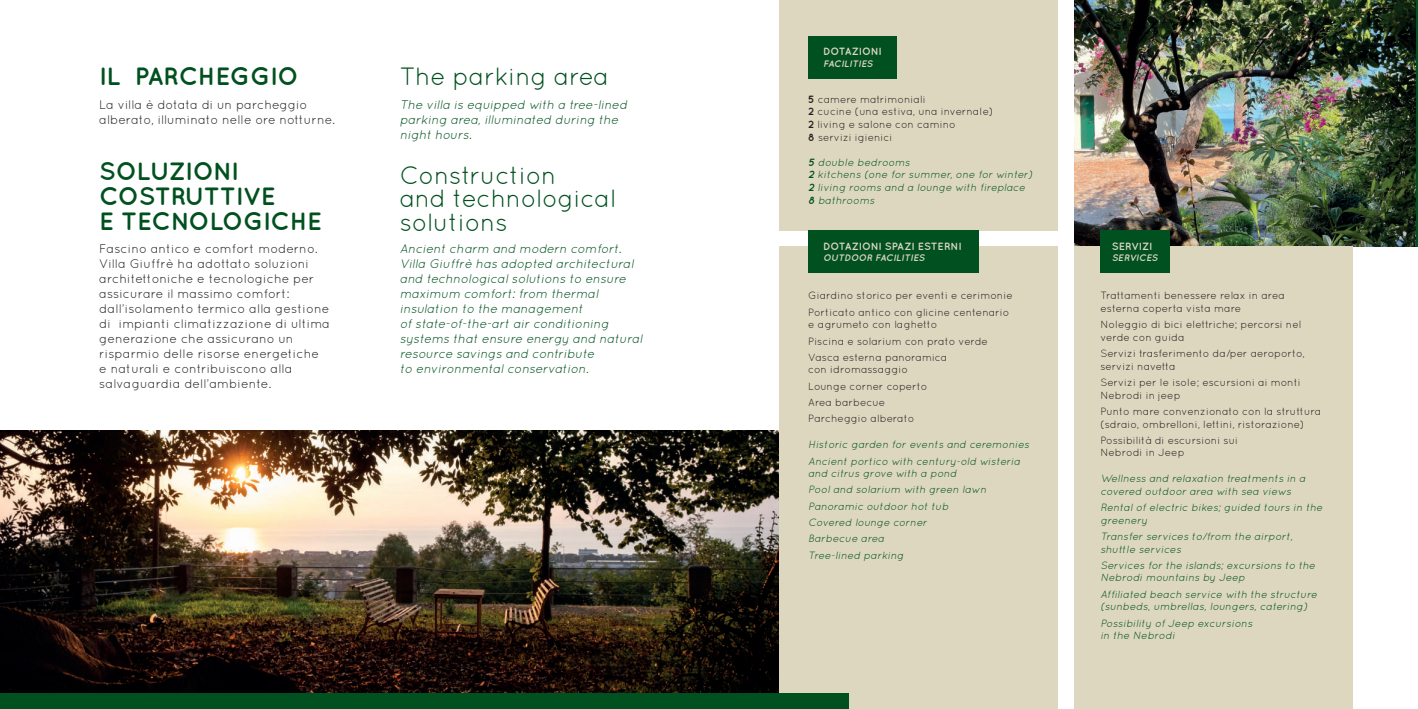
<style>
.page{position:relative;width:1418px;height:709px;background:#fff}
.page>*{position:absolute;margin:0;border:0;box-sizing:border-box;transform-origin:0 0}
.t1{font:25px/23.8px "Quicksand";letter-spacing:-.01em;color:#00511f}
.t2{font:700 25px/25px "Quicksand";letter-spacing:-.01em;color:#00511f}
.t3{font:12.5px/15px "Quicksand";letter-spacing:.005em;color:#231f20}
.t4{font:italic 12.5px/15px "Quicksand";color:#00511f}
.t5{font:italic 10.5px/12.6px "Quicksand";color:#00511f}
.t6{font:10.5px/12.6px "Quicksand";color:#231f20}
.t7{font:700 10.5px "Quicksand";color:#ddd7bf}
.t8{font:700 10.5px "Quicksand";letter-spacing:-.02em;color:#ddd7bf}
.t9{font:italic 700 9.38px "Quicksand";color:#ddd7bf}
.s1{font-weight:700}
</style>
<div class="page">
<img style="left:1074px;top:0;width:341px;height:246px">
<img style="left:0;top:431px;width:779px;height:262px">
<div style="left:779px;top:0;width:278px;height:230px;background:#ddd7bf"></div>
<div style="left:779px;top:246px;width:278px;height:463px;background:#ddd7bf"></div>
<div style="left:1074px;top:246px;width:278px;height:463px;background:#ddd7bf"></div>
<div style="left:808px;top:230px;width:171px;height:43px;background:#00511f"></div>
<div style="left:808px;top:36px;width:88px;height:42px;background:#00511f"></div>
<div style="left:1100px;top:230px;width:69px;height:43px;background:#00511f"></div>
<div style="left:0;top:693px;width:848px;height:16px;background:#00511f"></div>
<h1 class="t2" style="left:99px;top:63px;width:201px">IL PARCHEGGIO</h1>
<h1 class="t1" style="left:400px;top:64px;width:211px">The parking area</h1>
<p class="t3" style="left:99px;top:97px;width:237px">La villa è dotata di un parcheggio alberato, illuminato nelle ore notturne.</p>
<p class="t4" style="left:400px;top:97px;width:231px">The villa is equipped with a tree-lined parking area, illuminated during the night hours.</p>
<h1 class="t2" style="left:99px;top:158px;width:224px">SOLUZIONI<br>COSTRUTTIVE<br>E TECNOLOGICHE</h1>
<h1 class="t1" style="left:400px;top:163px;width:218px">Construction<br>and technological solutions</h1>
<p class="t8" style="left:823px;top:45px;width:60px">DOTAZIONI</p>
<p class="t9" style="left:823px;top:58px;width:53px">FACILITIES</p>
<p class="t6" style="left:808px;top:93px;width:186px"><span class="s1">5</span> camere matrimoniali<br><span class="s1">2</span> cucine (una estiva, una invernale)<br><span class="s1">2</span> living e salone con camino<br><span class="s1">8</span> servizi igienici</p>
<p class="t5" style="left:808px;top:156px;width:228px"><span class="s1">5</span> double bedrooms<br><span class="s1">2</span> kitchens (one for summer, one for winter)<br><span class="s1">2</span> living rooms and a lounge with fireplace<br><span class="s1">8</span> bathrooms</p>
<p class="t3" style="left:99px;top:241px;width:232px">Fascino antico e comfort moderno.<br>Villa Giuffrè ha adottato soluzioni architettoniche e tecnologiche per assicurare il massimo comfort: dall’isolamento termico alla gestione di impianti climatizzazione di ultima generazione che assicurano un risparmio delle risorse energetiche<br>e naturali e contribuiscono alla salvaguardia dell’ambiente.</p>
<p class="t4" style="left:400px;top:241px;width:247px">Ancient charm and modern comfort.<br>Villa Giuffrè has adopted architectural and technological solutions to ensure maximum comfort: from thermal insulation to the management<br>of state-of-the-art air conditioning systems that ensure energy and natural resource savings and contribute<br>to environmental conservation.</p>
<p class="t7" style="left:823px;top:240px;width:140px">DOTAZIONI SPAZI ESTERNI</p>
<p class="t9" style="left:823px;top:252px;width:105px">OUTDOOR FACILITIES</p>
<p class="t6" style="left:808px;top:287px;width:206px;line-height:16.2px">Giardino storico per eventi e cerimonie<br>Porticato antico con glicine centenario</p>
<p class="t6" style="left:808px;top:316px;width:181px;line-height:16.2px">e agrumeto con laghetto<br>Piscina e solarium con prato verde<br>Vasca esterna panoramica</p>
<p class="t6" style="left:808px;top:361px;width:121px;line-height:16.2px">con idromassaggio<br>Lounge corner coperto<br>Area barbecue<br>Parcheggio alberato</p>
<p class="t5" style="left:808px;top:436px;width:225px;line-height:16.2px">Historic garden for events and ceremonies<br>Ancient portico with century-old wisteria</p>
<p class="t5" style="left:808px;top:465px;width:182px;line-height:16.2px">and citrus grove with a pond<br>Pool and solarium with green lawn<br>Panoramic outdoor hot tub<br>Covered lounge corner<br>Barbecue area<br>Tree-lined parking</p>
<p class="t7" style="left:1111px;top:240px;width:42px">SERVIZI</p>
<p class="t9" style="left:1111px;top:252px;width:50px">SERVICES</p>
<p class="t6" style="left:1100px;top:289px;width:186px">Trattamenti benessere relax in area esterna coperta vista mare</p>
<p class="t6" style="left:1100px;top:318px;width:202px">Noleggio di bici elettriche; percorsi nel verde con guida</p>
<p class="t6" style="left:1100px;top:347px;width:206px">Servizi trasferimento da/per aeroporto, servizi navetta</p>
<p class="t6" style="left:1100px;top:376px;width:202px">Servizi per le isole; escursioni ai monti<br>Nebrodi in jeep</p>
<p class="t6" style="left:1100px;top:405px;width:222px">Punto mare convenzionato con la struttura (sdraio, ombrelloni, lettini, ristorazione)</p>
<p class="t6" style="left:1100px;top:433px;width:139px">Possibilità di escursioni sui<br>Nebrodi in Jeep</p>
<p class="t5" style="left:1100px;top:472px;width:209px">Wellness and relaxation treatments in a covered outdoor area with sea views</p>
<p class="t5" style="left:1100px;top:501px;width:226px">Rental of electric bikes; guided tours in the greenery</p>
<p class="t5" style="left:1100px;top:530px;width:196px">Transfer services to/from the airport, shuttle services</p>
<p class="t5" style="left:1100px;top:558px;width:219px">Services for the islands; excursions to the<br>Nebrodi mountains by Jeep</p>
<p class="t5" style="left:1100px;top:587px;width:220px">Affiliated beach service with the structure (sunbeds, umbrellas, loungers, catering)</p>
<p class="t5" style="left:1100px;top:616px;width:156px">Possibility of Jeep excursions in the Nebrodi</p>
</div>
